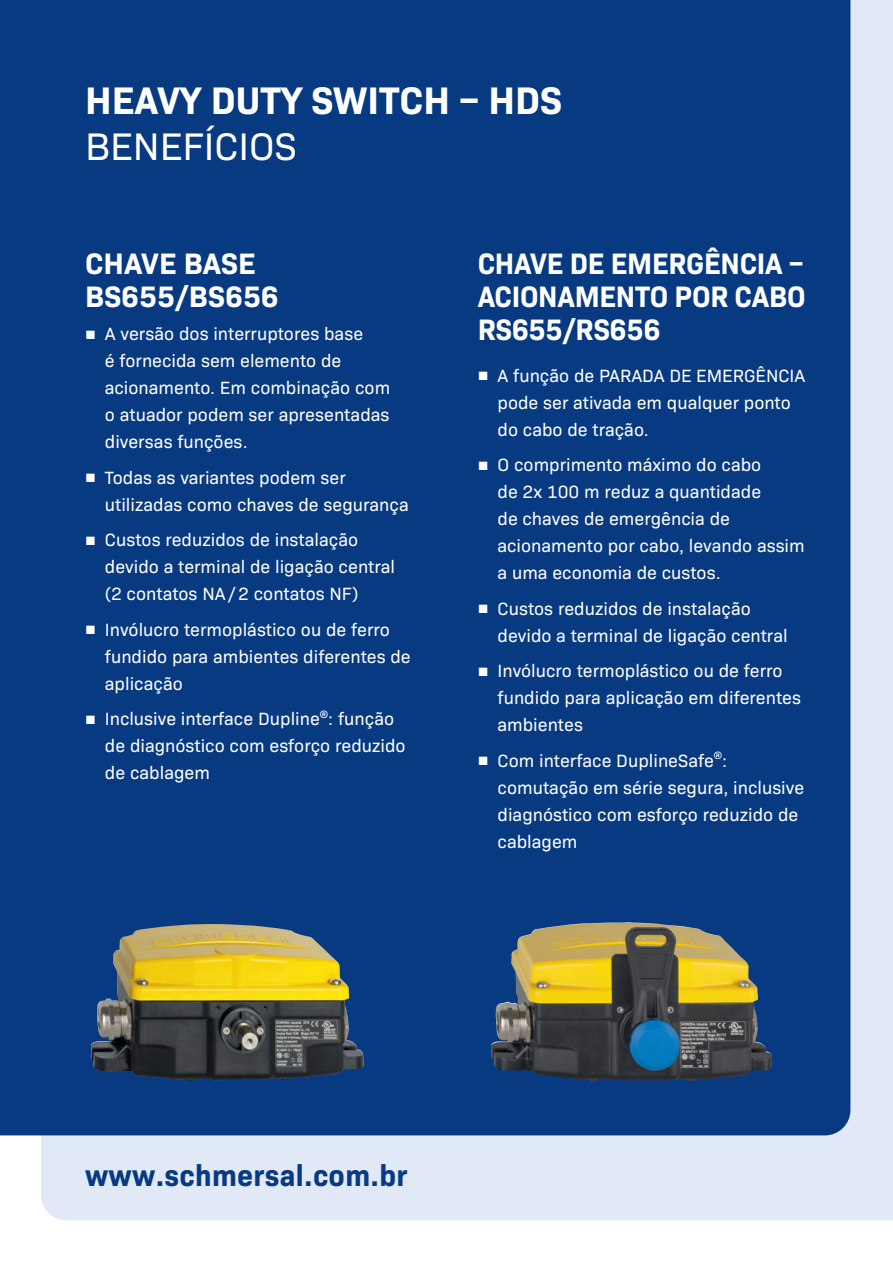
<style>
.page{position:relative;width:893px;height:1263px;background:#fff}
.page>*{position:absolute;margin:0;border:0;box-sizing:border-box;transform-origin:0 0}
.t1{font:700 39px "Bio Sans";color:#fff}
.t2{font:39px "Bio Sans";color:#fff}
.t3{font:700 30px/33px "Bio Sans";letter-spacing:-.01em;color:#fff;text-align:justify;scale:.95 1}
.t4{font:700 30px "Bio Sans";letter-spacing:.01em;color:#083a82}
.t5{font:700 30px/33px "Bio Sans";letter-spacing:-.01em;color:#fff}
.t6{font:18px/27px "Bio Sans";color:#fff}
.s1{font-family:"Arial"}
</style>
<div class="page">
<div style="left:41px;top:0;width:852px;height:1220px;background:#e1e9f6"></div>
<div style="left:0;top:0;width:850px;height:1135px;background:#083a82"></div>
<img style="left:91px;top:924px;width:273px;height:157px">
<img style="left:491px;top:922px;width:281px;height:159px">
<h1 class="t1" style="left:85px;top:70px;width:479px">HEAVY DUTY SWITCH – HDS</h1>
<h1 class="t2" style="left:85px;top:118px;width:213px">BENEFÍCIOS</h1>
<h2 class="t5" style="left:85px;top:245px;width:195px">CHAVE BASE<br>BS655/BS656</h2>
<p class="t6" style="left:105px;top:319px;width:287px;text-indent:-20px"><span class="s1">■</span> A versão dos interruptores base<br>é fornecida sem elemento de acionamento. Em combinação com o atuador podem ser apresentadas diversas funções.</p>
<p class="t6" style="left:105px;top:462px;width:305px;text-indent:-20px"><span class="s1">■</span> Todas as variantes podem ser utilizadas como chaves de segurança</p>
<p class="t6" style="left:105px;top:525px;width:292px;text-indent:-20px"><span class="s1">■</span> Custos reduzidos de instalação devido a terminal de ligação central (2 contatos NA/2 contatos NF)</p>
<p class="t6" style="left:105px;top:614px;width:307px;text-indent:-20px"><span class="s1">■</span> Invólucro termoplástico ou de ferro fundido para ambientes diferentes de aplicação</p>
<p class="t6" style="left:105px;top:704px;width:302px;text-indent:-20px"><span class="s1">■</span> Inclusive interface Dupline<sup>®</sup>: função de diagnóstico com esforço reduzido de cablagem</p>
<h2 class="t3" style="left:478px;top:245px;width:347px">CHAVE DE EMERGÊNCIA – ACIONAMENTO POR CABO RS655/RS656</h2>
<p class="t6" style="left:498px;top:360px;width:309px;text-indent:-20px"><span class="s1">■</span> A função de PARADA DE EMERGÊNCIA pode ser ativada em qualquer ponto do cabo de tração.</p>
<p class="t6" style="left:498px;top:450px;width:309px;text-indent:-20px"><span class="s1">■</span> O comprimento máximo do cabo<br>de 2x 100 m reduz a quantidade<br>de chaves de emergência de acionamento por cabo, levando assim a uma economia de custos.</p>
<p class="t6" style="left:498px;top:593px;width:292px;text-indent:-20px"><span class="s1">■</span> Custos reduzidos de instalação devido a terminal de ligação central</p>
<p class="t6" style="left:498px;top:656px;width:305px;text-indent:-20px"><span class="s1">■</span> Invólucro termoplástico ou de ferro fundido para aplicação em diferentes ambientes</p>
<p class="t6" style="left:498px;top:745px;width:308px;text-indent:-20px"><span class="s1">■</span> Com interface DuplineSafe<sup>®</sup>: comutação em série segura, inclusive diagnóstico com esforço reduzido de cablagem</p>
<h2 class="t4" style="left:85px;top:1152px;width:324px">www.schmersal.com.br</h2>
</div>
